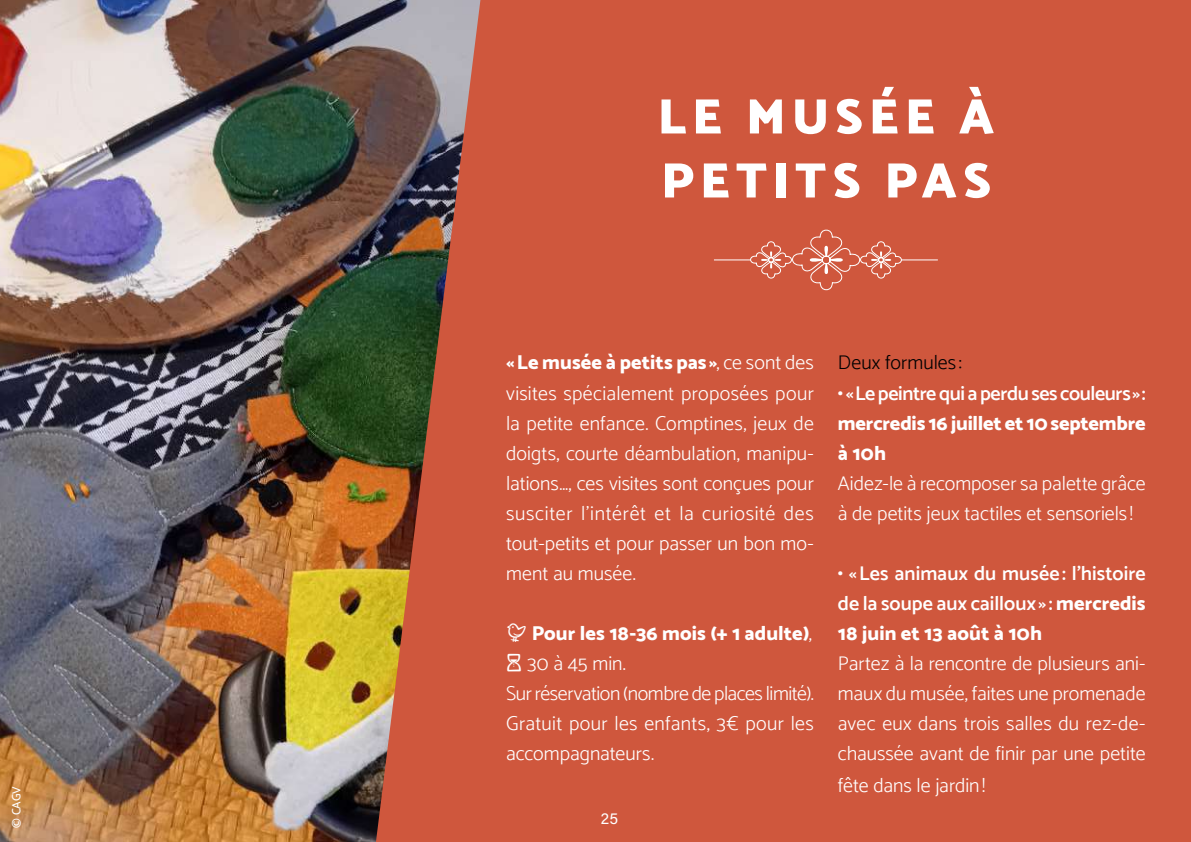
<style>
.page{position:relative;width:1191px;height:842px;background:#fff}
.page>*{position:absolute;margin:0;border:0;box-sizing:border-box;transform-origin:0 0}
.t1{font:900 50px/64px "Catamaran";letter-spacing:.12em;color:#fff}
.t2{font:300 20px/30px "Catamaran";letter-spacing:.005em;color:#fff;text-align:justify}
.t3{font:600 20px/30px "Catamaran";color:#fff;text-align:justify}
.t4{font:800 20px/30px "Catamaran";letter-spacing:-.01em;color:#fff}
.t5{font:600 20px "Catamaran";letter-spacing:-.02em;color:#fff}
.t6{font:300 20px "Catamaran";letter-spacing:.005em;color:#000001}
.t7{font:16px "Acumin Variable Concept";color:#fff}
.t8{font:500 12px "Catamaran";color:#fff}
.s1{font-weight:800}
</style>
<div class="page">
<img style="left:0;top:0;width:376px;height:842px">
<div style="left:376px;top:0;width:815px;height:842px;background:#cf573d"></div>
<svg style="left:750px;top:229px;width:152px;height:61px;background:#d46951"></svg>
<hr style="left:714px;top:260px;width:36px;height:1px;background:#fff">
<hr style="left:901px;top:260px;width:37px;height:1px;background:#fff">
<p class="t8" style="left:9px;top:828px;width:43px;rotate:-90deg">© CAGV</p>
<h1 class="t1" style="left:657px;top:84px;width:338px">LE MUSÉE À<br>PETITS PAS</h1>
<p class="t2" style="left:506px;top:348px;width:309px"><span class="s1">«Le musée à petits pas »</span>, ce sont des visites spécialement proposées pour la petite enfance. Comptines, jeux de doigts, courte déambulation, manipu&shy;lations…, ces visites sont conçues pour susciter l’intérêt et la curiosité des tout-petits et pour passer un bon mo&shy;ment au musée.</p>
<p class="t2" style="left:506px;top:618px;width:309px;text-align:left;text-indent:26px"><span class="s1">Pour les 18-36 mois (+ 1 adulte)</span>, ⌛ 30 à 45 min.<br>Sur réservation (nombre de places limité).<br>Gratuit pour les enfants, 3€ pour les accompagnateurs.</p>
<p class="t7" style="left:601px;top:807px;width:19px">25</p>
<p class="t6" style="left:838px;top:351px;width:125px">Deux formules :</p>
<p class="t5" style="left:838px;top:381px;width:309px">• «Le peintre qui a perdu ses couleurs»:</p>
<p class="t4" style="left:838px;top:408px;width:309px">mercredis 16 juillet et 10 septembre à 10h</p>
<p class="t2" style="left:838px;top:468px;width:309px">Aidez-le à recomposer sa palette grâce à de petits jeux tactiles et sensoriels !</p>
<p class="t3" style="left:838px;top:558px;width:309px">• «Les animaux du musée: l’histoire de la soupe aux cailloux»: <span class="s1">mercredis 18 juin et 13 août à 10h</span></p>
<p class="t2" style="left:838px;top:648px;width:309px">Partez à la rencontre de plusieurs ani&shy;maux du musée, faites une promenade avec eux dans trois salles du rez-de&shy;chaussée avant de finir par une petite</p>
<p class="t2" style="left:838px;top:770px;width:149px">fête dans le jardin!</p>
</div>
